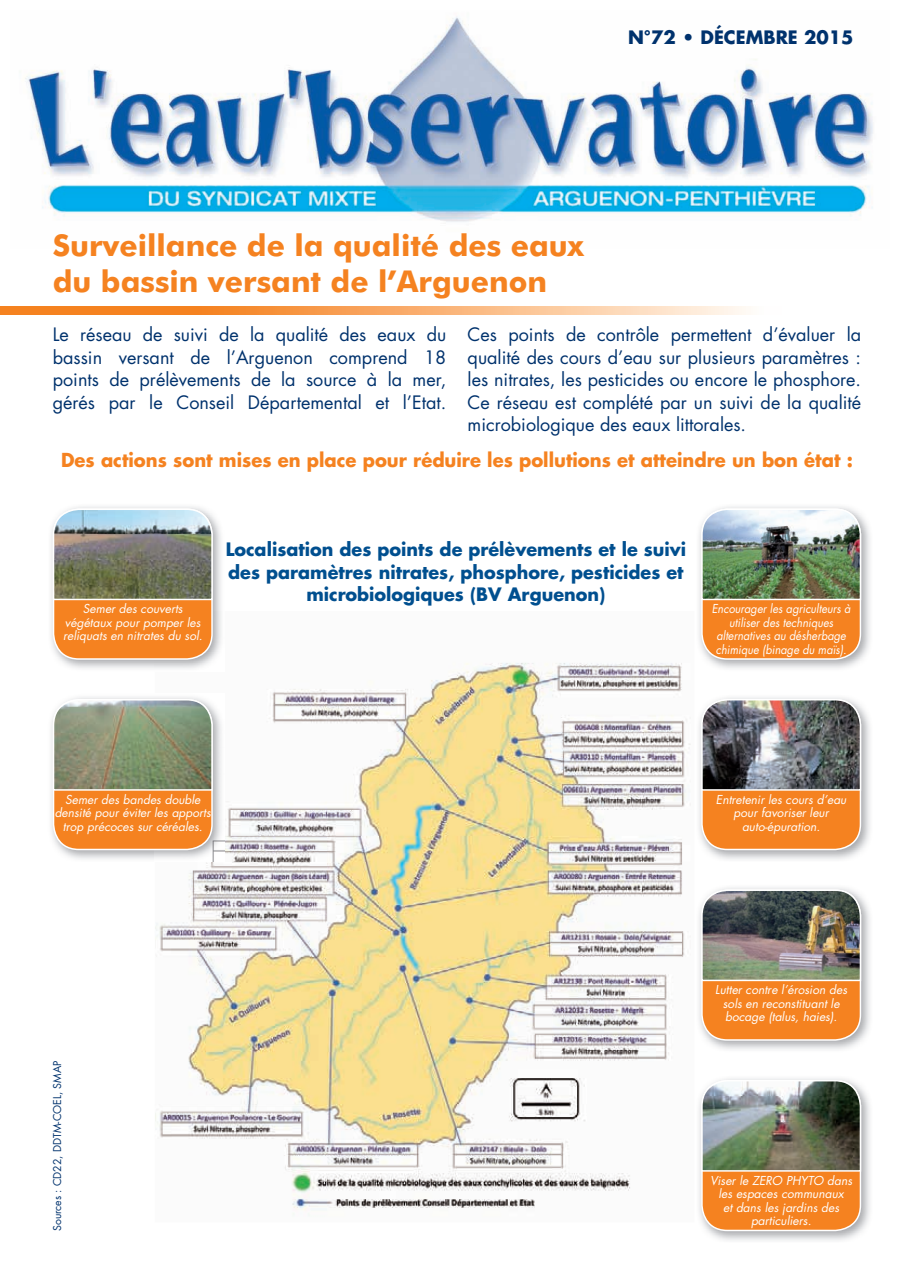
<style>
.page{position:relative;width:914px;height:1284px;background:#fff}
.page>*{position:absolute;margin:0;border:0;box-sizing:border-box;transform-origin:0 0}
.t1{font:700 30px/36px "Futura BT";color:#f58220}
.t2{font:700 18.75px "Futura";color:#f58220;scale:.96 1}
.t3{font:18px/22.5px "Futura";color:#00326d;text-align:justify}
.t4{font:700 18px/22.5px "Futura";color:#004f8f;text-align:center}
.t5{font:700 18px "Futura";color:#00326d}
.t6{font:italic 12px/13.5px "Futura";color:#fff;text-align:center}
.t7{font:italic 12px/13.5px "Futura";color:#fff;text-align:center;scale:.92 1}
.t8{font:10.5px "Futura";color:#00326d}
</style>
<div class="page">
<img style="left:155px;top:663px;width:536px;height:551px">
<img style="left:25px;top:17px;width:848px;height:205px">
<img style="left:51px;top:506px;width:170px;height:163px">
<img style="left:155px;top:611px;width:69px;height:60px">
<div style="left:54px;top:509px;width:158px;height:150px;background:#f58220;border-radius:26px"></div>
<div style="left:53px;top:508px;width:160px;height:151px;border:2px solid #fff;border-radius:26px"></div>
<img style="left:52px;top:507px;width:161px;height:94px">
<img style="left:699px;top:506px;width:171px;height:163px">
<div style="left:701px;top:509px;width:159px;height:150px;background:#f58220;border-radius:26px"></div>
<div style="left:701px;top:508px;width:160px;height:151px;border:2px solid #fff;border-radius:26px"></div>
<img style="left:700px;top:507px;width:161px;height:94px">
<img style="left:699px;top:887px;width:171px;height:163px">
<div style="left:701px;top:890px;width:159px;height:149px;background:#f58220;border-radius:26px"></div>
<div style="left:701px;top:889px;width:160px;height:151px;border:2px solid #fff;border-radius:26px"></div>
<img style="left:700px;top:888px;width:161px;height:93px">
<img style="left:699px;top:1078px;width:171px;height:163px">
<div style="left:701px;top:1080px;width:159px;height:150px;background:#f58220;border-radius:26px"></div>
<div style="left:701px;top:1079px;width:160px;height:152px;border:2px solid #fff;border-radius:26px"></div>
<img style="left:700px;top:1079px;width:161px;height:93px">
<img style="left:51px;top:693px;width:173px;height:168px">
<div style="left:54px;top:699px;width:158px;height:150px;background:#f58220;border-radius:26px"></div>
<div style="left:53px;top:699px;width:160px;height:151px;border:2px solid #fff;border-radius:26px"></div>
<svg style="left:52px;top:698px;width:161px;height:93px"></svg>
<img style="left:699px;top:697px;width:171px;height:163px">
<div style="left:701px;top:699px;width:159px;height:150px;background:#f58220;border-radius:26px"></div>
<div style="left:701px;top:699px;width:160px;height:151px;border:2px solid #fff;border-radius:26px"></div>
<img style="left:700px;top:698px;width:161px;height:93px">
<svg style="left:0;top:307px;width:746px;height:7px"></svg>
<p class="t5" style="left:628px;top:25px;width:227px">n°72 • décembre 2015</p>
<h1 class="t1" style="left:53px;top:226px;width:532px">surveillance de la qualité des eaux du bassin versant de l’arguenon</h1>
<p class="t3" style="left:53px;top:323px;width:395px">Le réseau de suivi de la qualité des eaux du bassin versant de l’Arguenon comprend 18 points de prélèvements de la source à la mer, gérés par le Conseil Départemental et l’Etat.</p>
<p class="t3" style="left:467px;top:323px;width:395px">Ces points de contrôle permettent d’évaluer la qualité des cours d’eau sur plusieurs paramètres : les nitrates, les pesticides ou encore le phosphore.<br>Ce réseau est complété par un suivi de la qualité microbiologique des eaux littorales.</p>
<p class="t2" style="left:61px;top:447px;width:826px">des actions sont mises en place pour réduire les pollutions et atteindre un bon état :</p>
<p class="t4" style="left:226px;top:537px;width:462px">Localisation des points de prélèvements et le suivi des paramètres nitrates, phosphore, pesticides et microbiologiques (bV arguenon)</p>
<p class="t6" style="left:63px;top:601px;width:141px">Semer des couverts végétaux pour pomper les reliquats en nitrates du sol.</p>
<p class="t7" style="left:711px;top:601px;width:152px">Encourager les agriculteurs à utiliser des techniques alternatives au désherbage chimique (binage du maïs).</p>
<p class="t6" style="left:55px;top:792px;width:158px">Semer des bandes double densité pour éviter les apports trop précoces sur céréales.</p>
<p class="t6" style="left:715px;top:792px;width:132px">Entretenir les cours d’eau pour favoriser leur auto-épuration.</p>
<p class="t8" style="left:50px;top:1231px;width:172px;rotate:-90deg">Sources : CD22, DDTM-COEL, SMAP</p>
<p class="t6" style="left:715px;top:982px;width:133px">Lutter contre l’érosion des sols en reconstituant le bocage (talus, haies).</p>
<p class="t6" style="left:710px;top:1173px;width:143px">Viser le ZERO PHYTO dans les espaces communaux<br>et dans les jardins des particuliers.</p>
</div>
